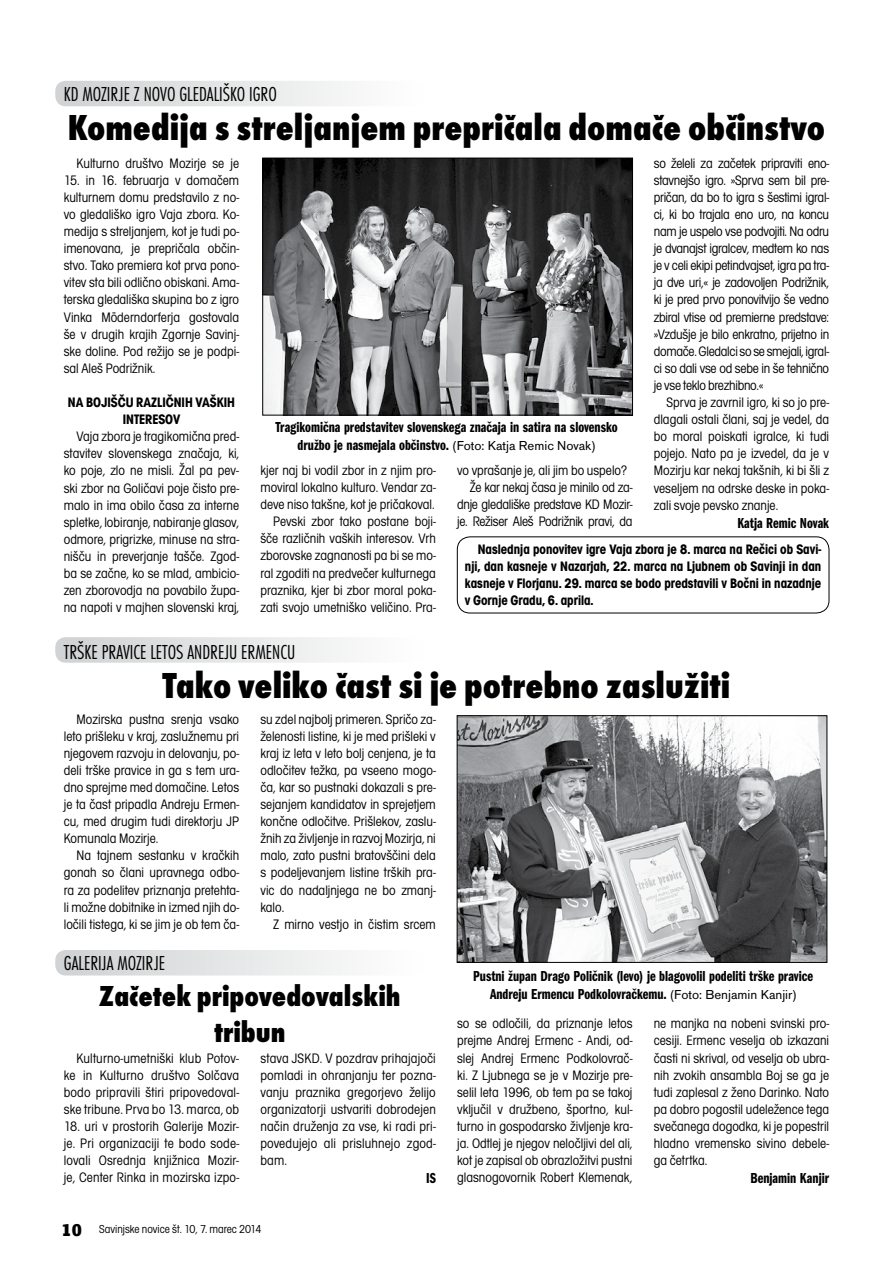
<style>
.page{position:relative;width:893px;height:1263px;background:#fff}
.page>*{position:absolute;margin:0;border:0;box-sizing:border-box;transform-origin:0 0}
.t1{font:37.5px "Futura TEE Extr Bold Cond";color:#000}
.t2{font:30px/36px "Futura TEE Extr Bold Cond";color:#000;text-align:center}
.t3{font:21px "Futura TEE Ligh Cond";color:#000}
.t4{font:15px/18px "Franklin Got Itc TEE Demi Comp";color:#000;text-align:center}
.t5{font:condensed 14.25px/17.1px "Avant Gar Got Itc TEE";color:#000;text-align:justify}
.t6{font:700 condensed 14.25px/17.1px "Avant Gar Got Itc TEE";color:#000;text-align:justify}
.t7{font:condensed 14.25px "Avant Gar Got Itc TEE";letter-spacing:-.02em;color:#000}
.t8{font:condensed 12px "Avant Gar Got Itc TEE";color:#000}
.s1{font-family:"Accius TEE";font-size:13.5px}
.s2{font-family:"Skoda Sans";font-weight:900;font-stretch:normal;font-size:18px}
</style>
<div class="page">
<div style="left:55px;top:81px;width:370px;height:25px;background:linear-gradient(to right,#cfd1d2,#fff);border-radius:10px"></div>
<div style="left:55px;top:637px;width:370px;height:26px;background:linear-gradient(to right,#cfd1d2,#fff);border-radius:10px"></div>
<div style="left:55px;top:950px;width:370px;height:25px;background:linear-gradient(to right,#cfd1d2,#fff);border-radius:10px"></div>
<div style="left:457px;top:537px;width:372px;height:76px;border:1px solid #000;border-radius:13px"></div>
<img style="left:265px;top:160px;width:366px;height:253px">
<div style="left:263px;top:158px;width:370px;height:257px;border:1px solid #000"></div>
<img style="left:459px;top:717px;width:366px;height:243px">
<div style="left:457px;top:715px;width:370px;height:247px;border:1px solid #000"></div>
<h3 class="t3" style="left:64px;top:82px;width:215px">KD MOZIRJE Z NOVO GLEDALIŠKO IGRO</h3>
<h1 class="t1" style="left:68px;top:106px;width:759px">Komedija s streljanjem prepričala domače občinstvo</h1>
<p class="t5" style="left:77px;top:155px;width:164px">Kulturno društvo Mozirje se je</p>
<p class="t5" style="left:64px;top:172px;width:177px">15. in 16. februarja v domačem kulturnem domu predstavilo z no&shy;vo gledališko igro Vaja zbora. Ko&shy;medija s streljanjem, kot je tudi po&shy;imenovana, je prepričala občin&shy;stvo. Tako premiera kot prva pono&shy;vitev sta bili odlično obiskani. Ama&shy;terska gledališka skupina bo z igro Vinka Möderndorferja gostovala še v drugih krajih Zgornje Savinj&shy;ske doline. Pod režijo se je podpi&shy;sal Aleš Podrižnik.</p>
<p class="t6" style="left:68px;top:394px;width:169px;text-align:center">NA BOJIŠČU RAZLIČNIH VAŠKIH<br>INTERESOV</p>
<p class="t5" style="left:64px;top:428px;width:177px;text-indent:13px">Vaja zbora je tragikomična pred&shy;stavitev slovenskega značaja, ki, ko poje, zlo ne misli. Žal pa pev&shy;ski zbor na Goličavi poje čisto pre&shy;malo in ima obilo časa za interne spletke, lobiranje, nabiranje glasov, odmore, prigrizke, minuse na stra&shy;nišču in preverjanje tašče. Zgod&shy;ba se začne, ko se mlad, ambicio&shy;zen zborovodja na povabilo župa&shy;na napoti v majhen slovenski kraj,</p>
<p class="t5" style="left:654px;top:155px;width:177px">so želeli za začetek pripraviti eno&shy;stavnejšo igro. »Sprva sem bil pre&shy;pričan, da bo to igra s šestimi igral&shy;ci, ki bo trajala eno uro, na koncu nam je uspelo vse podvojiti. Na odru je dvanajst igralcev, medtem ko nas je v celi ekipi petindvajset, igra pa tra&shy;ja dve uri,« je zadovoljen Podrižnik, ki je pred prvo ponovitvijo še vedno zbiral vtise od premierne predstave: »Vzdušje je bilo enkratno, prijetno in domače. Gledalci so se smejali, igral&shy;ci so dali vse od sebe in še tehnično je vse teklo brezhibno.«</p>
<p class="t5" style="left:654px;top:394px;width:177px;text-indent:13px">Sprva je zavrnil igro, ki so jo pre&shy;dlagali ostali člani, saj je vedel, da bo moral poiskati igralce, ki tudi pojejo. Nato pa je izvedel, da je v Mozirju kar nekaj takšnih, ki bi šli z veseljem na odrske deske in poka&shy;zali svoje pevsko znanje.</p>
<p class="t4" style="left:737px;top:514px;width:93px">Katja Remic Novak</p>
<p class="t4" style="left:275px;top:418px;width:344px">Tragikomična predstavitev slovenskega značaja in satira na slovensko družbo je nasmejala občinstvo. <span class="s1">(Foto: Katja Remic Novak)</span></p>
<p class="t5" style="left:260px;top:462px;width:177px;text-align:right">kjer naj bi vodil zbor in z njim pro&shy;moviral lokalno kulturo. Vendar za&shy;deve niso takšne, kot je pričakoval.<br>Pevski zbor tako postane boji&shy;šče različnih vaških interesov. Vrh zborovske zagnanosti pa bi se mo&shy;ral zgoditi na predvečer kulturnega praznika, kjer bi zbor moral poka&shy;zati svojo umetniško veličino. Pra-</p>
<p class="t5" style="left:457px;top:462px;width:172px">vo vprašanje je, ali jim bo uspelo?</p>
<p class="t7" style="left:470px;top:479px;width:164px">Že kar nekaj časa je minilo od za-</p>
<p class="t7" style="left:457px;top:496px;width:177px">dnje gledališke predstave KD Mozir-</p>
<p class="t7" style="left:457px;top:514px;width:177px">je. Režiser Aleš Podrižnik pravi, da</p>
<p class="t6" style="left:465px;top:540px;width:358px;text-indent:13px">Naslednja ponovitev igre Vaja zbora je 8. marca na Rečici ob Savi&shy;nji, dan kasneje v Nazarjah, 22. marca na Ljubnem ob Savinji in dan kasneje v Florjanu. 29. marca se bodo predstavili v Bočni in nazadnje v Gornje Gradu, 6. aprila.</p>
<h3 class="t3" style="left:64px;top:640px;width:233px">TRŠKE PRAVICE LETOS ANDREJU ERMENCU</h3>
<h1 class="t1" style="left:163px;top:664px;width:569px">Tako veliko čast si je potrebno zaslužiti</h1>
<p class="t5" style="left:64px;top:710px;width:177px;text-indent:13px">Mozirska pustna srenja vsako leto prišleku v kraj, zaslužnemu pri njegovem razvoju in delovanju, po&shy;deli trške pravice in ga s tem ura&shy;dno sprejme med domačine. Letos je ta čast pripadla Andreju Ermen&shy;cu, med drugim tudi direktorju JP Komunala Mozirje.</p>
<p class="t5" style="left:64px;top:847px;width:177px;text-indent:13px">Na tajnem sestanku v kračkih gonah so člani upravnega odbo&shy;ra za podelitev priznanja pretehta&shy;li možne dobitnike in izmed njih do&shy;ločili tistega, ki se jim je ob tem ča-</p>
<p class="t5" style="left:260px;top:710px;width:177px">su zdel najbolj primeren. Spričo za&shy;želenosti listine, ki je med prišleki v kraj iz leta v leto bolj cenjena, je ta odločitev težka, pa vseeno mogo&shy;ča, kar so pustnaki dokazali s pre&shy;sejanjem kandidatov in sprejetjem končne odločitve. Prišlekov, zaslu&shy;žnih za življenje in razvoj Mozirja, ni malo, zato pustni bratovščini dela s podeljevanjem listine trških pra&shy;vic do nadaljnjega ne bo zmanj&shy;kalo.</p>
<p class="t5" style="left:273px;top:916px;width:164px">Z mirno vestjo in čistim srcem</p>
<h3 class="t3" style="left:64px;top:951px;width:103px">GALERIJA MOZIRJE</h3>
<h2 class="t2" style="left:99px;top:979px;width:303px">Začetek pripovedovalskih tribun</h2>
<p class="t5" style="left:64px;top:1049px;width:177px;text-indent:13px">Kulturno-umetniški klub Potov&shy;ke in Kulturno društvo Solčava bodo pripravili štiri pripovedoval&shy;ske tribune. Prva bo 13. marca, ob</p>
<p class="t5" style="left:64px;top:1118px;width:177px">18. uri v prostorih Galerije Mozir&shy;je. Pri organizaciji te bodo sode&shy;lovali Osrednja knjižnica Mozir&shy;je, Center Rinka in mozirska izpo-</p>
<p class="t5" style="left:260px;top:1049px;width:177px">stava JSKD. V pozdrav prihajajoči pomladi in ohranjanju ter pozna&shy;vanju praznika gregorjevo želijo organizatorji ustvariti dobrodejen način druženja za vse, ki radi pri&shy;povedujejo ali prisluhnejo zgod&shy;bam.</p>
<p class="t4" style="left:426px;top:1169px;width:11px">IS</p>
<p class="t8" style="left:62px;top:1222px;width:201px"><span class="s2">10</span> Savinjske novice št. 10, 7. marec 2014</p>
<p class="t4" style="left:473px;top:967px;width:341px">Pustni župan Drago Poličnik (levo) je blagovolil podeliti trške pravice<br>Andreju Ermencu Podkolovračkemu. <span class="s1">(Foto: Benjamin Kanjir)</span></p>
<p class="t5" style="left:457px;top:1015px;width:177px">so se odločili, da priznanje letos prejme Andrej Ermenc - Andi, od&shy;slej Andrej Ermenc Podkolovrač&shy;ki. Z Ljubnega se je v Mozirje pre&shy;selil leta 1996, ob tem pa se takoj vključil v družbeno, športno, kul&shy;turno in gospodarsko življenje kra&shy;ja. Odtlej je njegov neločljivi del ali, kot je zapisal ob obrazložitvi pustni glasnogovornik Robert Klemenak,</p>
<p class="t5" style="left:654px;top:1015px;width:177px">ne manjka na nobeni svinski pro&shy;cesiji. Ermenc veselja ob izkazani časti ni skrival, od veselja ob ubra&shy;nih zvokih ansambla Boj se ga je tudi zaplesal z ženo Darinko. Nato pa dobro pogostil udeležence tega svečanega dogodka, ki je popestril hladno vremensko sivino debele&shy;ga četrtka.</p>
<p class="t4" style="left:751px;top:1169px;width:80px">Benjamin Kanjir</p>
</div>
